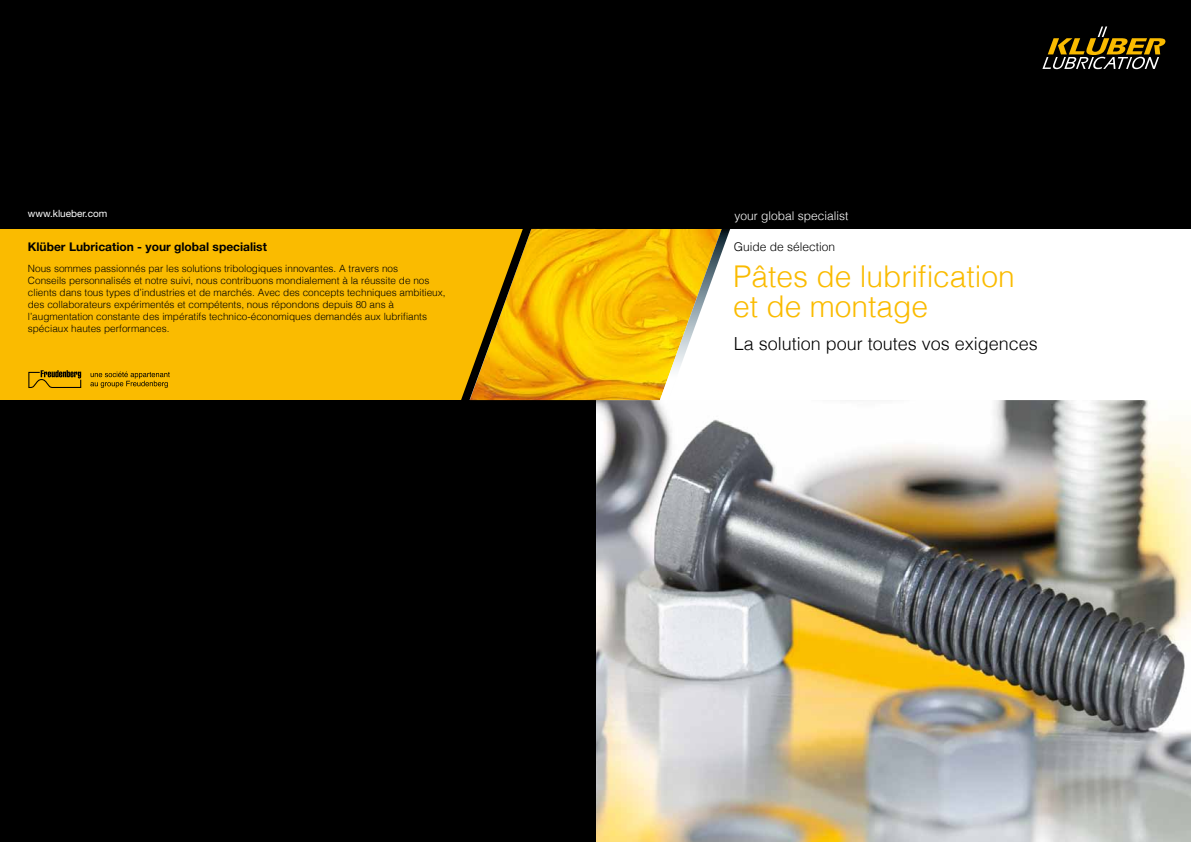
<style>
.page{position:relative;width:1191px;height:842px;background:#fff}
.page>*{position:absolute;margin:0;border:0;box-sizing:border-box;transform-origin:0 0}
.t1{font:300 30px/30px "Helvetica";color:#fabb00}
.t2{font:300 18px "Helvetica";color:#000}
.t3{font:700 12px "Helvetica Neue";color:#000}
.t4{font:300 12px "Helvetica";color:#fff}
.t5{font:300 12px "Helvetica";color:#000}
.t6{font:300 10px/12px "Helvetica";color:#000}
.t7{font:10px "Helvetica Neue";color:#fff}
</style>
<div class="page">
<img style="left:595px;top:400px;width:596px;height:442px">
<div style="left:0;top:229px;width:461px;height:171px;background:#fabb00"></div>
<div style="left:0;top:0;width:595px;height:229px;background:#000"></div>
<div style="left:0;top:400px;width:595px;height:442px;background:#000"></div>
<img style="left:531px;top:229px;width:129px;height:171px">
<svg style="left:461px;top:229px;width:70px;height:171px;background:#d89e02"></svg>
<svg style="left:90px;top:371px;width:80px;height:17px"></svg>
<svg style="left:28px;top:370px;width:54px;height:19px"></svg>
<div style="left:595px;top:0;width:596px;height:229px;background:#000"></div>
<svg style="left:1042px;top:27px;width:123px;height:42px"></svg>
<svg style="left:660px;top:229px;width:70px;height:170px"></svg>
<p class="t7" style="left:28px;top:207px;width:81px">www.klueber.com</p>
<p class="t4" style="left:734px;top:208px;width:116px">your global specialist</p>
<p class="t3" style="left:28px;top:240px;width:241px">Klüber Lubrication - your global specialist</p>
<p class="t6" style="left:28px;top:263px;width:419px">Nous sommes passionnés par les solutions tribologiques innovantes. A travers nos<br>Conseils personnalisés et notre suivi, nous contribuons mondialement à la réussite de nos clients dans tous types d’industries et de marchés. Avec des concepts techniques ambitieux, des collaborateurs expérimentés et compétents, nous répondons depuis 80 ans à l’augmentation constante des impératifs technico-économiques demandés aux lubrifiants spéciaux hautes performances.</p>
<p class="t5" style="left:733px;top:240px;width:103px">Guide de sélection</p>
<h1 class="t1" style="left:733px;top:261px;width:283px">Pâtes de lubrification et de montage</h1>
<h2 class="t2" style="left:733px;top:333px;width:306px">La solution pour toutes vos exigences</h2>
</div>
